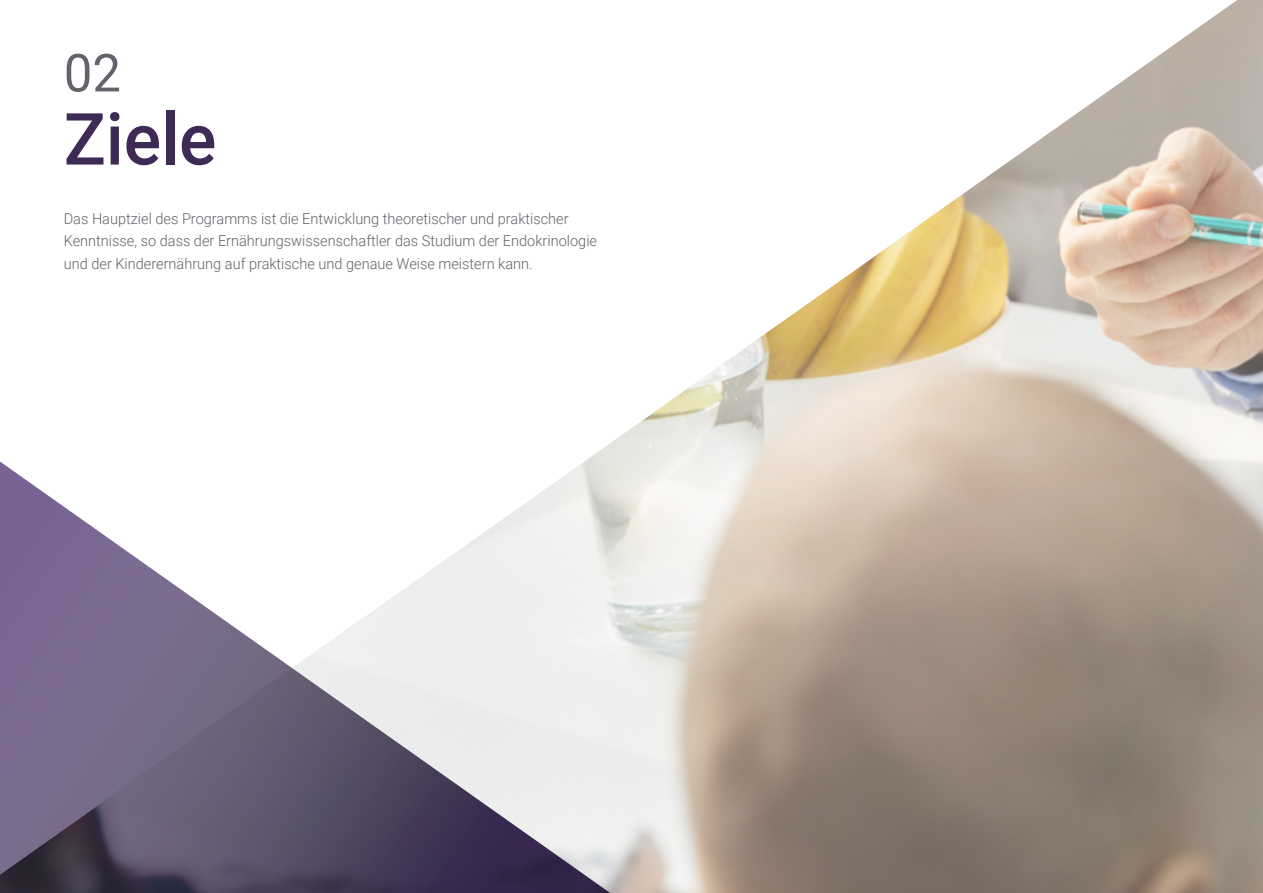
<style>
.page{position:relative;width:1263px;height:893px;background:#fff}
.page>*{position:absolute;margin:0;border:0;box-sizing:border-box;transform-origin:0 0}
.t1{font:500 72px "Roboto";color:#3d2b56}
.t2{font:52.5px "Roboto";color:#61646a}
.t3{font:300 15px/22.5px "Roboto";color:#61646a}
</style>
<div class="page">
<img style="left:607px;top:0;width:656px;height:893px">
<svg style="left:0;top:446px;width:640px;height:447px"></svg>
<h2 class="t2" style="left:64px;top:36px;width:59px">02</h2>
<h1 class="t1" style="left:64px;top:89px;width:154px">Ziele</h1>
<p class="t3" style="left:64px;top:207px;width:535px">Das Hauptziel des Programms ist die Entwicklung theoretischer und praktischer<br>Kenntnisse, so dass der Ernährungswissenschaftler das Studium der Endokrinologie und der Kinderernährung auf praktische und genaue Weise meistern kann.</p>
</div>
